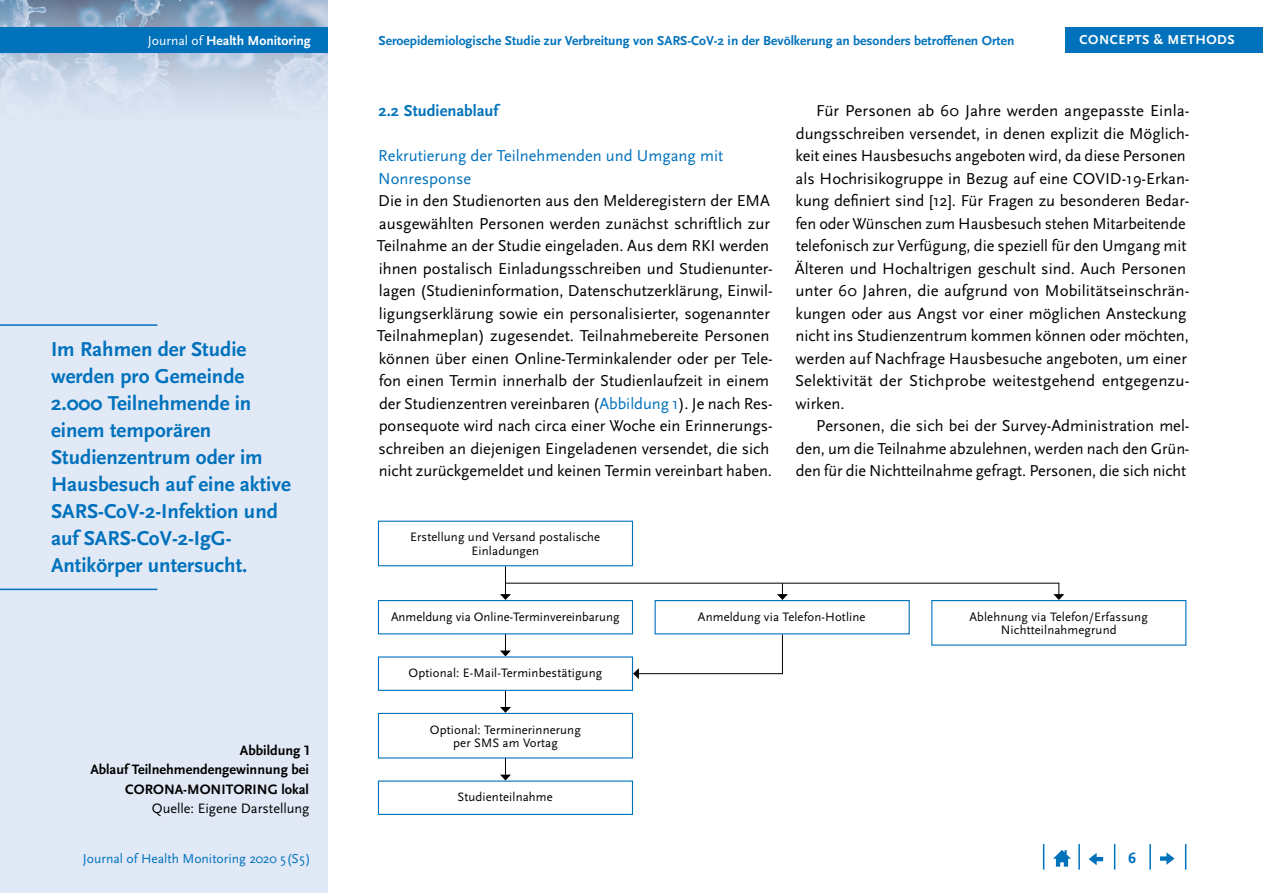
<style>
.page{position:relative;width:1263px;height:893px;background:#fff}
.page>*{position:absolute;margin:0;border:0;box-sizing:border-box;transform-origin:0 0}
.t1{font:700 21px/27px "Scala Sans Pro";color:#0072bc}
.t2{font:16.5px/22.5px "Scala Sans Pro";color:#000}
.t3{font:16.5px/22.5px "Scala Sans Pro";color:#0072bc}
.t4{font:700 16.5px "Scala Sans Pro";color:#0072bc}
.t5{font:700 15.75px "Scala Sans Pro";color:#0072bc}
.t6{font:700 14.25px/19.5px "Scala Sans Pro";color:#000;text-align:right}
.t7{font:14.25px "Scala Sans Pro";color:#000}
.t8{font:13.65px "Scala Sans Pro";color:#0072bc}
.t9{font:700 13.65px "Scala Sans Pro";color:#fff}
.t10{font:700 13.5px "Scala Sans Pro";color:#0072bc}
.t11{font:700 13.5px "Scala Sans Pro";letter-spacing:.04em;color:#fff}
.t12{font:12.75px/13.5px "Scala Sans Pro";letter-spacing:.01em;color:#000;text-align:center}
.s1{font-weight:400}
.s2{color:#0072bc}
</style>
<div class="page">
<div style="left:0;top:0;width:327px;height:893px;background:#e1e8f6"></div>
<img style="left:0;top:0;width:327px;height:103px">
<div style="left:0;top:28px;width:327px;height:25px;background:#0072bc"></div>
<svg style="left:1185px;top:844px;width:1px;height:26px"></svg>
<hr style="left:1149px;top:844px;width:2px;height:26px;background:#0072bc">
<svg style="left:1114px;top:844px;width:1px;height:26px"></svg>
<hr style="left:1078px;top:844px;width:2px;height:26px;background:#0072bc">
<svg style="left:1043px;top:844px;width:1px;height:26px"></svg>
<svg style="left:1053px;top:850px;width:18px;height:17px"></svg>
<svg style="left:1089px;top:853px;width:14px;height:12px"></svg>
<svg style="left:1160px;top:852px;width:14px;height:13px"></svg>
<div style="left:1065px;top:28px;width:198px;height:25px;background:#0072bc"></div>
<svg style="left:500px;top:566px;width:564px;height:34px"></svg>
<svg style="left:500px;top:634px;width:11px;height:22px"></svg>
<svg style="left:500px;top:691px;width:11px;height:22px"></svg>
<svg style="left:500px;top:758px;width:11px;height:22px"></svg>
<svg style="left:633px;top:634px;width:150px;height:45px"></svg>
<div style="left:378px;top:521px;width:255px;height:45px;border:1px solid #0072bc"></div>
<div style="left:378px;top:656px;width:255px;height:35px;border:1px solid #0072bc"></div>
<div style="left:378px;top:713px;width:255px;height:45px;border:1px solid #0072bc"></div>
<div style="left:378px;top:780px;width:255px;height:35px;border:1px solid #0072bc"></div>
<div style="left:655px;top:600px;width:255px;height:34px;border:1px solid #0072bc"></div>
<div style="left:931px;top:600px;width:255px;height:46px;border:1px solid #0072bc"></div>
<div style="left:378px;top:600px;width:255px;height:34px;border:1px solid #0072bc"></div>
<hr style="left:0;top:324px;width:157px;height:2px;background:#0072bc">
<hr style="left:0;top:589px;width:157px;height:1px;background:#0072bc">
<p class="t9" style="left:148px;top:33px;width:164px"><span class="s1">Journal of</span> Health Monitoring</p>
<p class="t10" style="left:378px;top:33px;width:637px">Seroepidemiologische Studie zur Verbreitung von SARS-CoV-2 in der Bevölkerung an besonders betroffenen Orten</p>
<p class="t11" style="left:1079px;top:32px;width:157px">CONCEPTS &amp; METHODS</p>
<p class="t1" style="left:51px;top:335px;width:241px">Im Rahmen der Studie werden pro Gemeinde<br>2.000 Teilnehmende in einem temporären<br>Studienzentrum oder im<br>Hausbesuch auf eine aktive<br>SARS-CoV-2-Infektion und auf SARS-CoV-2-IgG-<br>Antikörper untersucht.</p>
<p class="t6" style="left:90px;top:740px;width:221px">Abbildung 1<br>Ablauf Teilnehmendengewinnung bei<br>CORONA-MONITORING lokal</p>
<p class="t7" style="left:152px;top:800px;width:159px">Quelle: Eigene Darstellung</p>
<p class="t4" style="left:379px;top:101px;width:121px">2.2 Studienablauf</p>
<p class="t3" style="left:378px;top:144px;width:346px">Rekrutierung der Teilnehmenden und Umgang mit<br>Nonresponse</p>
<p class="t2" style="left:377px;top:189px;width:397px">Die in den Studienorten aus den Melderegistern der EMA ausgewählten Personen werden zunächst schriftlich zur Teilnahme an der Studie eingeladen. Aus dem RKI werden ihnen postalisch Einladungsschreiben und Studienunter&shy;lagen (Studieninformation, Datenschutzerklärung, Einwil&shy;ligungserklärung sowie ein personalisierter, sogenannter Teilnahmeplan) zugesendet. Teilnahmebereite Personen können über einen Online-Terminkalender oder per Tele&shy;fon einen Termin innerhalb der Studienlaufzeit in einem der Studienzentren vereinbaren (<span class="s2">Abbildung 1</span>). Je nach Res&shy;ponsequote wird nach circa einer Woche ein Erinnerungs&shy;schreiben an diejenigen Eingeladenen versendet, die sich nicht zurückgemeldet und keinen Termin vereinbart haben.</p>
<p class="t12" style="left:410px;top:530px;width:192px">Erstellung und Versand postalische<br>Einladungen</p>
<p class="t2" style="left:795px;top:99px;width:396px;text-indent:21px">Für Personen ab 60 Jahre werden angepasste Einla&shy;dungsschreiben versendet, in denen explizit die Möglich&shy;keit eines Hausbesuchs angeboten wird, da diese Personen als Hochrisikogruppe in Bezug auf eine COVID-19-Erkan&shy;kung definiert sind [12]. Für Fragen zu besonderen Bedar&shy;fen oder Wünschen zum Hausbesuch stehen Mitarbeitende telefonisch zur Verfügung, die speziell für den Umgang mit Älteren und Hochaltrigen geschult sind. Auch Personen unter 60 Jahren, die aufgrund von Mobilitätseinschrän&shy;kungen oder aus Angst vor einer möglichen Ansteckung nicht ins Studienzentrum kommen können oder möchten, werden auf Nachfrage Hausbesuche angeboten, um einer Selektivität der Stichprobe weitestgehend entgegenzu&shy;wirken.</p>
<p class="t2" style="left:796px;top:414px;width:395px;text-align:justify;text-indent:21px">Personen, die sich bei der Survey-Administration mel&shy;den, um die Teilnahme abzulehnen, werden nach den Grün&shy;den für die Nichtteilnahme gefragt. Personen, die sich nicht</p>
<p class="t12" style="left:391px;top:610px;width:230px">Anmeldung via Online-Terminvereinbarung</p>
<p class="t12" style="left:409px;top:666px;width:195px">Optional: E-Mail-Terminbestätigung</p>
<p class="t12" style="left:430px;top:723px;width:152px">Optional: Terminerinnerung per SMS am Vortag</p>
<p class="t12" style="left:458px;top:790px;width:97px">Studienteilnahme</p>
<p class="t12" style="left:698px;top:610px;width:169px">Anmeldung via Telefon-Hotline</p>
<p class="t12" style="left:969px;top:610px;width:180px">Ablehnung via Telefon/Erfassung<br>Nichtteilnahmegrund</p>
<p class="t8" style="left:83px;top:850px;width:229px">Journal of Health Monitoring 2020 5(S5)</p>
<p class="t5" style="left:1128px;top:849px;width:9px">6</p>
</div>
